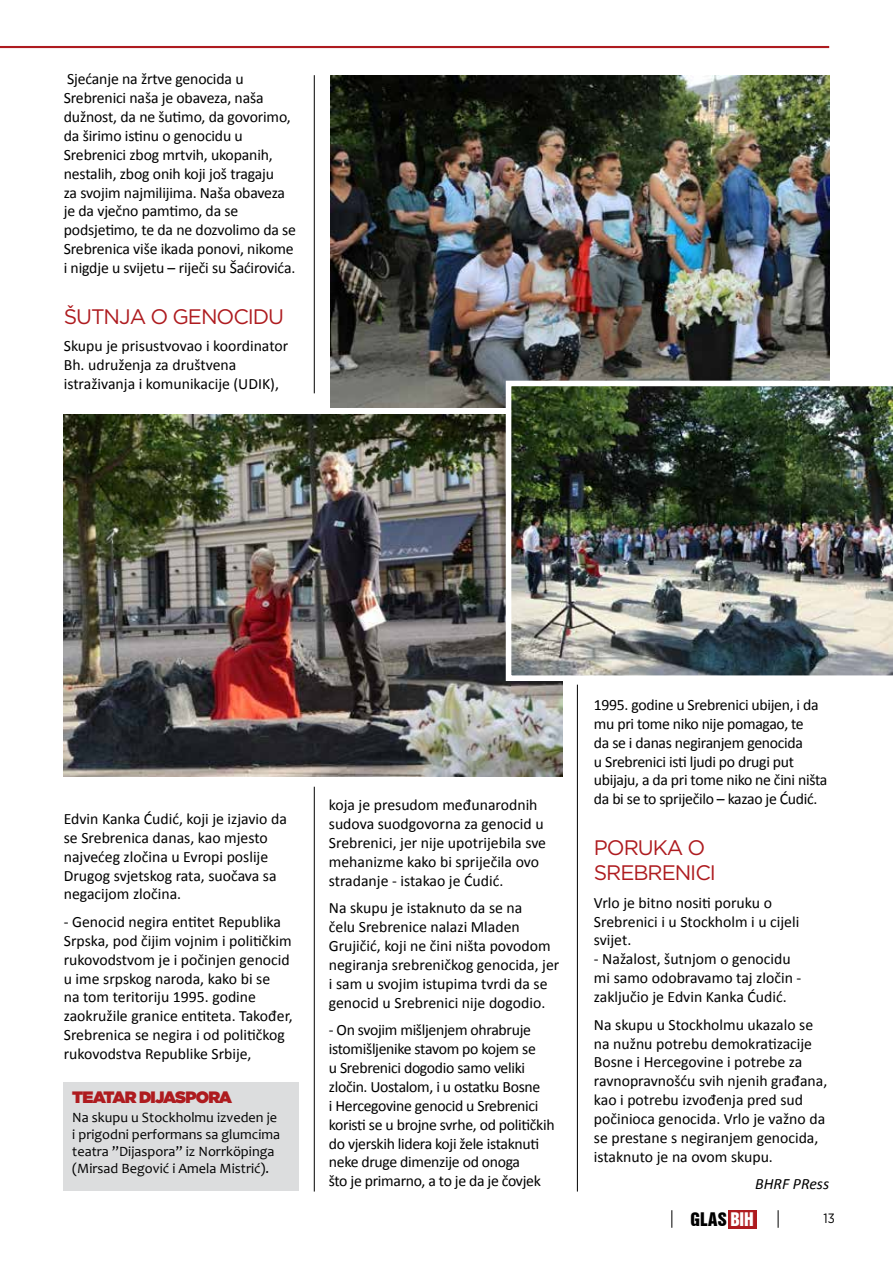
<style>
.page{position:relative;width:893px;height:1263px;background:#fff}
.page>*{position:absolute;margin:0;border:0;box-sizing:border-box;transform-origin:0 0}
.t1{font:21px/25.2px "Gotham";letter-spacing:-.05em;color:#ae1b1f}
.t2{font:17.25px "Swiss 921 BT";color:#000}
.t3{font:16.5px "Gotham Ultra";letter-spacing:-.05em;color:#ae1b1f}
.t4{font:15.75px/18.9px "Calibri";letter-spacing:-.01em;color:#000}
.t5{font:italic 15.75px "Calibri";color:#000}
.t6{font:14.25px/17.1px "Candara";color:#000}
.t7{font:13.5px "Gotham Narrow";color:#000}
.s1{color:#fff}
</style>
<div class="page">
<img style="left:330px;top:75px;width:499px;height:333px">
<img style="left:64px;top:414px;width:499px;height:362px">
<img style="left:506px;top:381px;width:387px;height:300px">
<div style="left:64px;top:1082px;width:235px;height:109px;background:#dcddde"></div>
<hr style="left:577px;top:685px;width:1px;height:506px;background:#000">
<hr style="left:314px;top:787px;width:1px;height:404px;background:#000">
<hr style="left:314px;top:75px;width:1px;height:318px;background:#000">
<hr style="left:0;top:46px;width:829px;height:2px;background:#ae1b1f">
<svg style="left:672px;top:1210px;width:1px;height:18px"></svg>
<svg style="left:778px;top:1210px;width:1px;height:18px"></svg>
<div style="left:728px;top:1210px;width:28px;height:18px;background:#ae1b1f"></div>
<p class="t4" style="left:64px;top:69px;width:234px">Sjećanje na žrtve genocida u Srebrenici naša je obaveza, naša dužnost, da ne šutimo, da govorimo, da širimo istinu o genocidu u Srebrenici zbog mrtvih, ukopanih, nestalih, zbog onih koji još tragaju<br>za svojim najmilijima. Naša obaveza je da vječno pamtimo, da se podsjetimo, te da ne dozvolimo da se Srebrenica više ikada ponovi, nikome i nigdje u svijetu – riječi su Šaćirovića.</p>
<h1 class="t1" style="left:64px;top:303px;width:204px">ŠUTNJA O GENOCIDU</h1>
<p class="t4" style="left:64px;top:337px;width:226px">Skupu je prisustvovao i koordinator<br>Bh. udruženja za društvena istraživanja i komunikacije (UDIK),</p>
<p class="t4" style="left:64px;top:809px;width:225px">Edvin Kanka Ćudić, koji je izjavio da se Srebrenica danas, kao mjesto najvećeg zločina u Evropi poslije<br>Drugog svjetskog rata, suočava sa negacijom zločina.</p>
<p class="t4" style="left:64px;top:912px;width:230px">- Genocid negira entitet Republika Srpska, pod čijim vojnim i političkim rukovodstvom je i počinjen genocid u ime srpskog naroda, kako bi se<br>na tom teritoriju 1995. godine zaokružile granice entiteta. Također, Srebrenica se negira i od političkog rukovodstva Republike Srbije,</p>
<p class="t3" style="left:72px;top:1087px;width:161px">TEATAR DIJASPORA</p>
<p class="t6" style="left:72px;top:1109px;width:209px">Na skupu u Stockholmu izveden je i prigodni performans sa glumcima teatra ”Dijaspora” iz Norrköpinga (Mirsad Begović i Amela Mistrić).</p>
<p class="t4" style="left:329px;top:795px;width:219px">koja je presudom međunarodnih sudova suodgovorna za genocid u<br>Srebrenici, jer nije upotrijebila sve mehanizme kako bi spriječila ovo stradanje - istakao je Ćudić.</p>
<p class="t4" style="left:329px;top:898px;width:232px">Na skupu je istaknuto da se na<br>čelu Srebrenice nalazi Mladen Grujičić, koji ne čini ništa povodom negiranja srebreničkog genocida, jer i sam u svojim istupima tvrdi da se genocid u Srebrenici nije dogodio.</p>
<p class="t4" style="left:329px;top:1020px;width:227px">- On svojim mišljenjem ohrabruje istomišljenike stavom po kojem se<br>u Srebrenici dogodio samo veliki zločin. Uostalom, i u ostatku Bosne<br>i Hercegovine genocid u Srebrenici koristi se u brojne svrhe, od političkih do vjerskih lidera koji žele istaknuti neke druge dimenzije od onoga<br>što je primarno, a to je da je čovjek</p>
<p class="t4" style="left:594px;top:695px;width:235px">1995. godine u Srebrenici ubijen, i da mu pri tome niko nije pomagao, te<br>da se i danas negiranjem genocida<br>u Srebrenici isti ljudi po drugi put ubijaju, a da pri tome niko ne čini ništa da bi se to spriječilo – kazao je Ćudić.</p>
<h1 class="t1" style="left:594px;top:835px;width:123px">PORU KA O<br>SREBRENICI</h1>
<p class="t4" style="left:594px;top:893px;width:207px">Vrlo je bitno nositi poruku o<br>Srebrenici i u Stockholm i u cijeli svijet.</p>
<p class="t4" style="left:594px;top:950px;width:209px">- Nažalost, šutnjom o genocidu mi samo odobravamo taj zločin - zaključio je Edvin Kanka Ćudić.</p>
<p class="t4" style="left:594px;top:1015px;width:235px">Na skupu u Stockholmu ukazalo se na nužnu potrebu demokratizacije Bosne i Hercegovine i potrebe za ravnopravnošću svih njenih građana, kao i potrebu izvođenja pred sud počinioca genocida. Vrlo je važno da se prestane s negiranjem genocida, istaknuto je na ovom skupu.</p>
<p class="t5" style="left:755px;top:1173px;width:75px">BHRF PRess</p>
<p class="t2" style="left:691px;top:1208px;width:65px">glas <span class="s1">bih</span></p>
<p class="t7" style="left:824px;top:1209px;width:13px">13</p>
</div>
